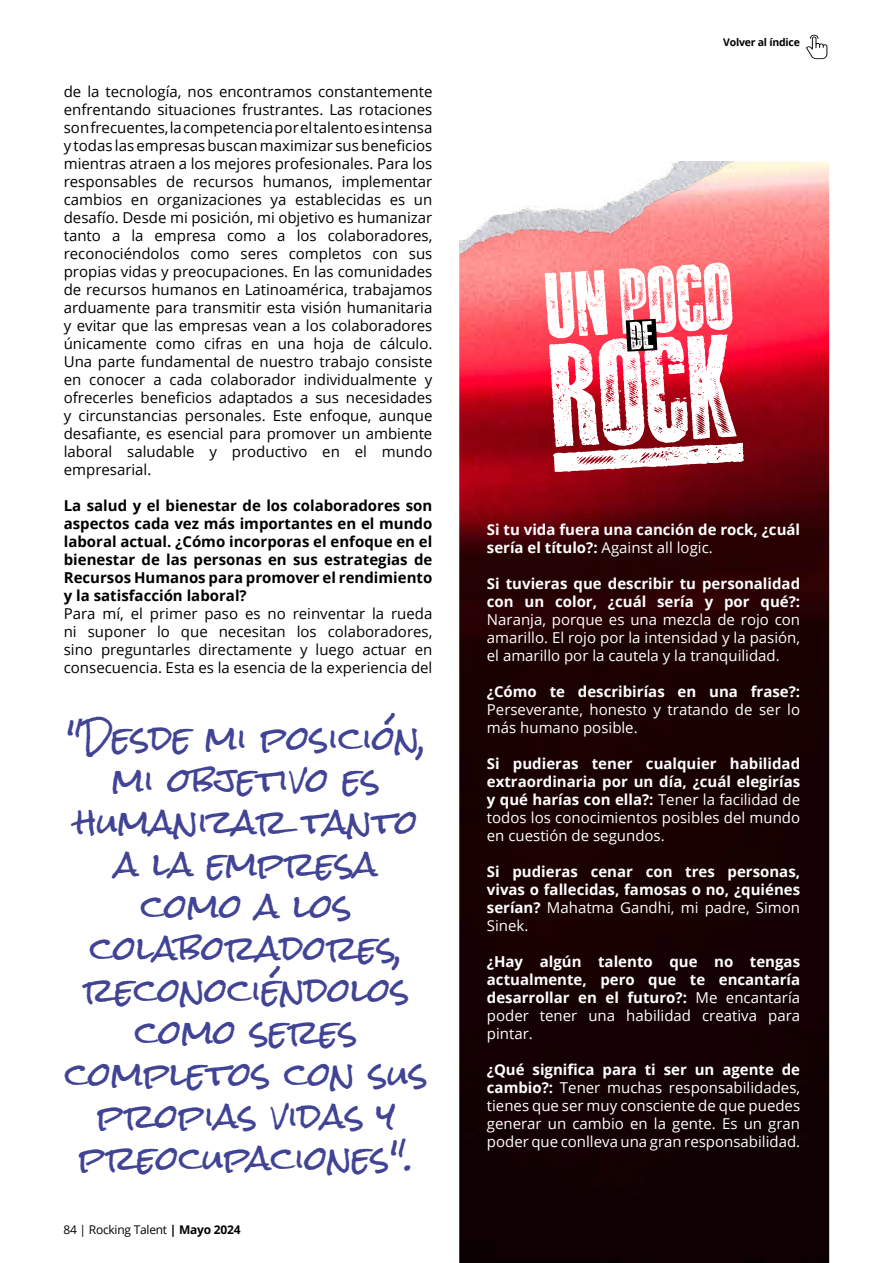
<style>
.page{position:relative;width:893px;height:1263px;background:#fff}
.page>*{position:absolute;margin:0;border:0;box-sizing:border-box;transform-origin:0 0}
.t1{font:33px/42px "Rock Salt";color:#414495;text-align:center}
.t2{font:15px/18px "Open Sans";color:#000;text-align:justify}
.t3{font:700 15px/18px "Open Sans";color:#fff;text-align:justify}
.t4{font:15px/18px "Open Sans";color:#fff;text-align:justify}
.t5{font:700 15px/18px "Open Sans";color:#000;text-align:justify}
.t6{font:12px "Open Sans";letter-spacing:-.02em;color:#000}
.t7{font:700 10.5px "Open Sans";letter-spacing:-.02em;color:#000}
.s1{font-weight:700}
.s2{font-weight:400}
</style>
<div class="page">
<img style="left:459px;top:162px;width:370px;height:1101px">
<img style="left:459px;top:162px;width:294px;height:101px">
<svg style="left:545px;top:262px;width:199px;height:210px"></svg>
<svg style="left:806px;top:35px;width:21px;height:24px"></svg>
<p class="t2" style="left:64px;top:82px;width:370px">de la tecnología, nos encontramos constantemente enfrentando situaciones frustrantes. Las rotaciones son frecuentes, la competencia por el talento es intensa y todas las empresas buscan maximizar sus beneficios mientras atraen a los mejores profesionales. Para los responsables de recursos humanos, implementar cambios en organizaciones ya establecidas es un desafío. Desde mi posición, mi objetivo es humanizar tanto a la empresa como a los colaboradores, reconociéndolos como seres completos con sus propias vidas y preocupaciones. En las comunidades de recursos humanos en Latinoamérica, trabajamos arduamente para transmitir esta visión humanitaria y evitar que las empresas vean a los colaboradores únicamente como cifras en una hoja de cálculo.<br>Una parte fundamental de nuestro trabajo consiste en conocer a cada colaborador individualmente y ofrecerles beneficios adaptados a sus necesidades y circunstancias personales. Este enfoque, aunque desafiante, es esencial para promover un ambiente laboral saludable y productivo en el mundo empresarial.</p>
<p class="t5" style="left:64px;top:496px;width:370px">La salud y el bienestar de los colaboradores son aspectos cada vez más importantes en el mundo laboral actual. ¿Cómo incorporas el enfoque en el bienestar de las personas en sus estrategias de Recursos Humanos para promover el rendimiento y la satisfacción laboral?</p>
<p class="t2" style="left:64px;top:604px;width:370px">Para mí, el primer paso es no reinventar la rueda ni suponer lo que necesitan los colaboradores, sino preguntarles directamente y luego actuar en consecuencia. Esta es la esencia de la experiencia del</p>
<h1 class="t1" style="left:65px;top:718px;width:364px">"Desde mi posición, mi objetivo es humanizar tanto a la empresa como a los colaboradores, reconociéndolos como seres completos con sus propias vidas y preocupaciones".</h1>
<p class="t6" style="left:63px;top:1221px;width:179px">84 | Rocking Talent <span class="s1">| Mayo 2024</span></p>
<p class="t7" style="left:723px;top:35px;width:78px">Volver al índice</p>
<p class="t3" style="left:487px;top:520px;width:315px">Si tu vida fuera una canción de rock, ¿cuál sería el título?: <span class="s2">Against all logic.</span></p>
<p class="t3" style="left:487px;top:574px;width:315px">Si tuvieras que describir tu personalidad con un color, ¿cuál sería y por qué?:</p>
<p class="t4" style="left:487px;top:610px;width:315px">Naranja, porque es una mezcla de rojo con amarillo. El rojo por la intensidad y la pasión, el amarillo por la cautela y la tranquilidad.</p>
<p class="t3" style="left:487px;top:682px;width:315px">¿Cómo te describirías en una frase?:</p>
<p class="t4" style="left:487px;top:700px;width:315px">Perseverante, honesto y tratando de ser lo más humano posible.</p>
<p class="t3" style="left:487px;top:754px;width:315px">Si pudieras tener cualquier habilidad extraordinaria por un día, ¿cuál elegirías y qué harías con ella?: <span class="s2">Tener la facilidad de todos los conocimientos posibles del mundo en cuestión de segundos.</span></p>
<p class="t3" style="left:487px;top:862px;width:315px">Si pudieras cenar con tres personas, vivas o fallecidas, famosas o no, ¿quiénes serían? <span class="s2">Mahatma Gandhi, mi padre, Simon Sinek.</span></p>
<p class="t3" style="left:487px;top:952px;width:315px">¿Hay algún talento que no tengas actualmente, pero que te encantaría desarrollar en el futuro?: <span class="s2">Me encantaría poder tener una habilidad creativa para pintar.</span></p>
<p class="t4" style="left:487px;top:1060px;width:315px"><span class="s1">¿Qué significa para ti ser un agente de cambio?:</span> Tener muchas responsabilidades, tienes que ser muy consciente de que puedes generar un cambio en la gente. Es un gran poder que conlleva una gran responsabilidad.</p>
</div>
